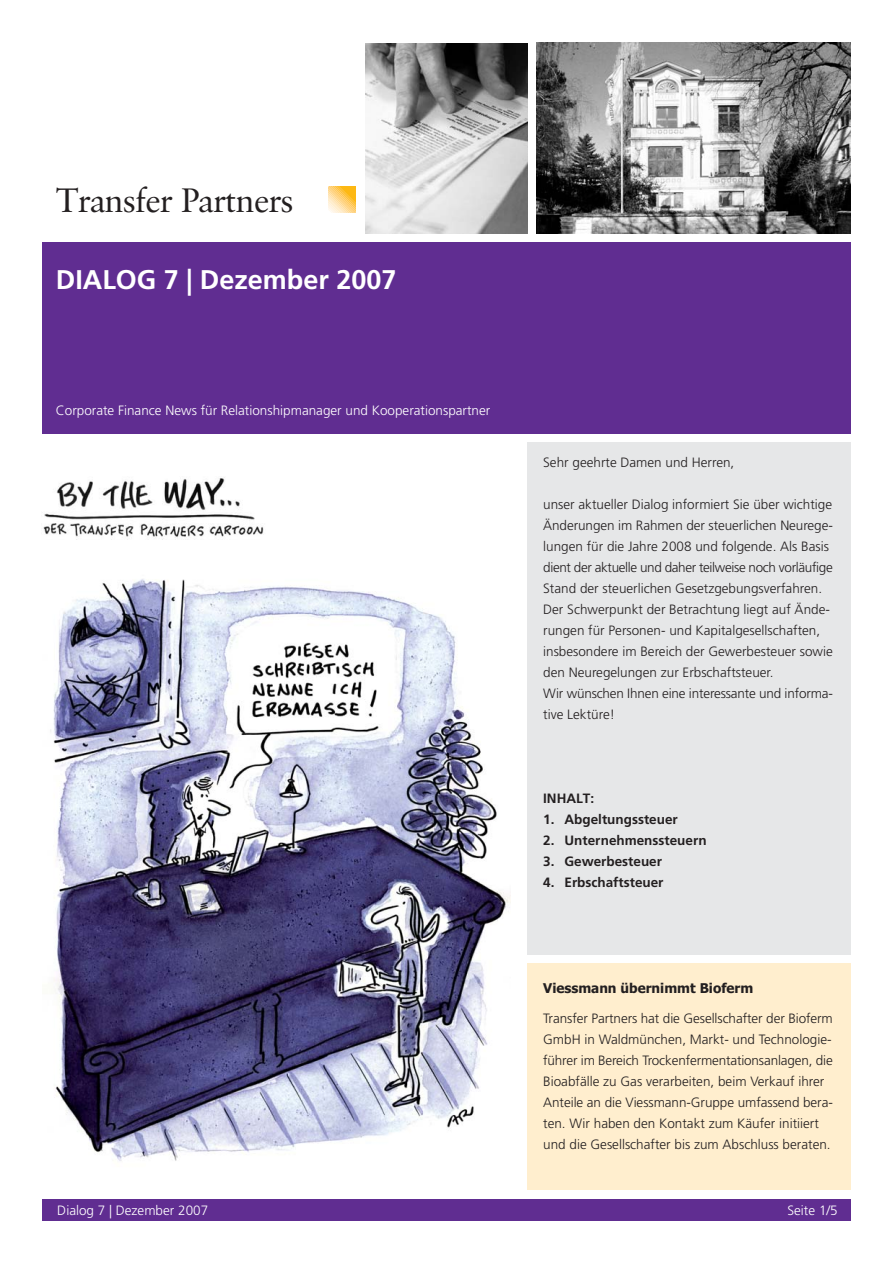
<style>
.page{position:relative;width:893px;height:1263px;background:#fff}
.page>*{position:absolute;margin:0;border:0;box-sizing:border-box;transform-origin:0 0}
.t1{font:33.6px "Sabon BQ";letter-spacing:.01em;color:#231f20}
.t2{font:700 27px "Frutiger";color:#fff}
.t3{font:300 13.5px/21px "Frutiger";color:#231f20}
.t4{font:300 13.5px "Frutiger";color:#fff}
.t5{font:700 13.5px "Frutiger";color:#231f20}
.t6{font:700 13.5px "Tahoma";color:#231f20}
</style>
<div class="page">
<div style="left:527px;top:964px;width:323px;height:226px;background:#ffeece"></div>
<div style="left:527px;top:442px;width:323px;height:513px;background:#e6e7e8"></div>
<div style="left:43px;top:242px;width:807px;height:192px;background:#602d91"></div>
<div style="left:43px;top:1199px;width:807px;height:21px;background:#602d91"></div>
<svg style="left:329px;top:186px;width:26px;height:27px"></svg>
<img style="left:366px;top:43px;width:161px;height:191px">
<img style="left:536px;top:43px;width:314px;height:191px">
<img style="left:43px;top:477px;width:221px;height:61px">
<img style="left:50px;top:579px;width:461px;height:582px">
<h1 class="t1" style="left:56px;top:185px;width:239px">Transfer Partners</h1>
<h2 class="t2" style="left:56px;top:269px;width:342px">DIALOG 7 | Dezember 2007</h2>
<p class="t4" style="left:56px;top:404px;width:436px">Corporate Finance News für Relationshipmanager und Kooperationspartner</p>
<p class="t3" style="left:543px;top:453px;width:193px">Sehr geehrte Damen und Herren,</p>
<p class="t3" style="left:543px;top:495px;width:291px">unser aktueller Dialog informiert Sie über wichtige Änderungen im Rahmen der steuerlichen Neurege&shy;lungen für die Jahre 2008 und folgende. Als Basis dient der aktuelle und daher teilweise noch vorläufige Stand der steuerlichen Gesetzgebungsverfahren.<br>Der Schwerpunkt der Betrachtung liegt auf Ände&shy;rungen für Personen- und Kapitalgesellschaften, insbesondere im Bereich der Gewerbesteuer sowie den Neuregelungen zur Erbschaftsteuer.<br>Wir wünschen Ihnen eine interessante und informa&shy;tive Lektüre!</p>
<p class="t5" style="left:543px;top:793px;width:53px">INHALT:</p>
<p class="t5" style="left:543px;top:814px;width:136px">1. Abgeltungssteuer</p>
<p class="t5" style="left:543px;top:835px;width:165px">2. Unternehmenssteuern</p>
<p class="t5" style="left:543px;top:856px;width:120px">3. Gewerbesteuer</p>
<p class="t5" style="left:543px;top:877px;width:122px">4. Erbschaftsteuer</p>
<p class="t6" style="left:543px;top:983px;width:211px">Viessmann übernimmt Bioferm</p>
<p class="t3" style="left:543px;top:1009px;width:291px">Transfer Partners hat die Gesellschafter der Bioferm GmbH in Waldmünchen, Markt- und Technologie&shy;führer im Bereich Trockenfermentationsanlagen, die Bioabfälle zu Gas verarbeiten, beim Verkauf ihrer Anteile an die Viessmann-Gruppe umfassend bera&shy;ten. Wir haben den Kontakt zum Käufer initiiert und die Gesellschafter bis zum Abschluss beraten.</p>
<p class="t4" style="left:57px;top:1205px;width:152px">Dialog 7 | Dezember 2007</p>
<p class="t4" style="left:787px;top:1205px;width:52px">Seite 1/5</p>
</div>
